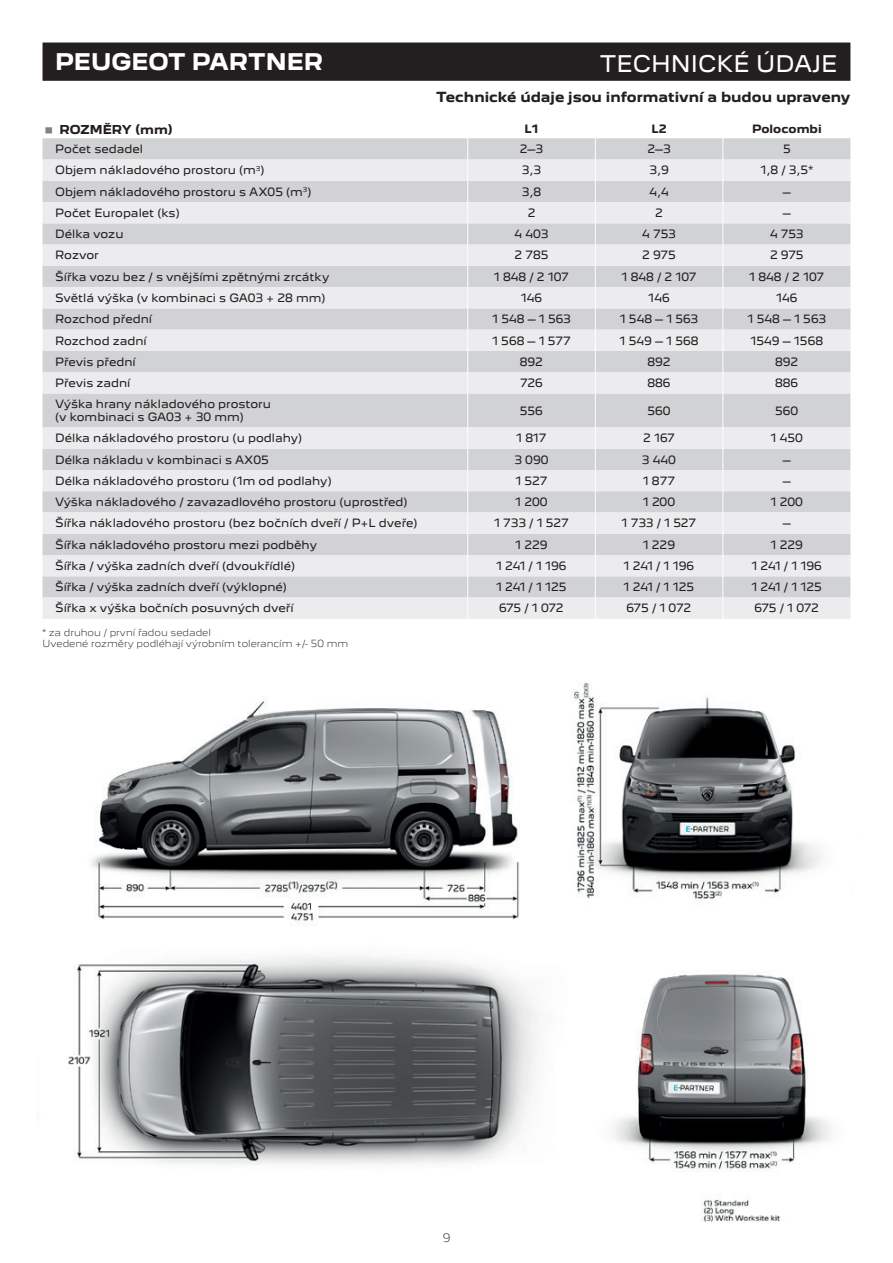
<style>
.page{position:relative;width:893px;height:1263px;background:#fff}
.page>*{position:absolute;margin:0;border:0;box-sizing:border-box;transform-origin:0 0}
.t1{font:700 33.75px "Peugeot New";color:#808285}
.t2{font:700 21px "Peugeot New";color:#fff}
.t3{font:21px "Peugeot New";color:#fff}
.t4{font:700 12.75px "Peugeot New";color:#231f20}
.t5{font:700 11.25px "Peugeot New";color:#231f20}
.t6{font:10.5px/12.6px "Peugeot New";color:#231f20}
.t7{font:700 10.5px "Peugeot New";color:#231f20}
.t8{font:300 10.5px "Peugeot New";color:#231f20}
.t9{font:300 9px/10.8px "Peugeot New";color:#231f20}
</style>
<div class="page">
<svg style="left:43px;top:393px;width:807px;height:226px;background:#dedee0"></svg>
<hr style="left:722px;top:393px;width:1px;height:34px;background:#fff">
<svg style="left:722px;top:427px;width:1px;height:192px"></svg>
<svg style="left:43px;top:138px;width:807px;height:255px;background:#dedfe1"></svg>
<hr style="left:467px;top:393px;width:1px;height:34px;background:#fff">
<hr style="left:595px;top:393px;width:1px;height:34px;background:#fff">
<svg style="left:467px;top:427px;width:1px;height:192px"></svg>
<svg style="left:595px;top:427px;width:1px;height:192px"></svg>
<div style="left:43px;top:43px;width:807px;height:38px;background:#231f20"></div>
<img style="left:68px;top:682px;width:763px;height:540px">
<h2 class="t2" style="left:55px;top:44px;width:38px">PEUGEOT</h2>
<h2 class="t2" style="left:192px;top:44px;width:133px">Partner</h2>
<h2 class="t3" style="left:600px;top:46px;width:173px">tech nické údaj</h2>
<h2 class="t3" style="left:821px;top:46px;width:18px">e</h2>
<p class="t4" style="left:436px;top:86px;width:416px">Technické údaje jsou informativní a budou upraveny</p>
<h1 class="t1" style="left:43px;top:98px;width:14px">·</h1>
<p class="t5" style="left:60px;top:120px;width:115px">ROZMĚRY (mm)</p>
<p class="t7" style="left:525px;top:120px;width:15px">L1</p>
<p class="t7" style="left:651px;top:120px;width:17px">L2</p>
<p class="t7" style="left:752px;top:120px;width:71px">Polocombi</p>
<p class="t6" style="left:55px;top:142px;width:89px">Počet sedadel</p>
<p class="t6" style="left:520px;top:142px;width:25px">2–3</p>
<p class="t6" style="left:647px;top:142px;width:25px">2–3</p>
<p class="t6" style="left:783px;top:142px;width:9px">5</p>
<p class="t6" style="left:55px;top:163px;width:211px">Objem nákladového prostoru (m<sup>3</sup>)</p>
<p class="t6" style="left:522px;top:163px;width:21px">3,3</p>
<p class="t6" style="left:649px;top:163px;width:21px">3,9</p>
<p class="t6" style="left:761px;top:163px;width:54px">1,8 / 3,5*</p>
<p class="t6" style="left:55px;top:184px;width:258px">Objem nákladového prostoru s AX05 (m<sup>3</sup>)</p>
<p class="t6" style="left:522px;top:184px;width:21px">3,8</p>
<p class="t6" style="left:649px;top:184px;width:21px">4,4</p>
<p class="t6" style="left:783px;top:184px;width:9px">–</p>
<p class="t6" style="left:55px;top:206px;width:126px">Počet E uropalet (ks)</p>
<p class="t6" style="left:528px;top:206px;width:9px">2</p>
<p class="t6" style="left:655px;top:206px;width:9px">2</p>
<p class="t6" style="left:783px;top:206px;width:9px">–</p>
<p class="t6" style="left:55px;top:227px;width:70px">Délka vozu</p>
<p class="t6" style="left:515px;top:227px;width:35px">4 403</p>
<p class="t6" style="left:642px;top:227px;width:35px">4 753</p>
<p class="t6" style="left:770px;top:227px;width:35px">4 753</p>
<p class="t6" style="left:55px;top:248px;width:45px">Rozvor</p>
<p class="t6" style="left:514px;top:248px;width:36px">2 785</p>
<p class="t6" style="left:642px;top:248px;width:35px">2 975</p>
<p class="t6" style="left:770px;top:248px;width:35px">2 975</p>
<p class="t6" style="left:55px;top:269px;width:276px">Šířka vozu bez / s vnějšími zpětnými zrcátky</p>
<p class="t6" style="left:494px;top:269px;width:77px">1 848 / 2 107</p>
<p class="t6" style="left:621px;top:269px;width:77px">1 848 / 2 107</p>
<p class="t6" style="left:749px;top:269px;width:77px">1 848 / 2 107</p>
<p class="t6" style="left:55px;top:291px;width:272px">Světlá výška (v kombinaci s GA03 + 28 mm)</p>
<p class="t6" style="left:521px;top:291px;width:23px">146</p>
<p class="t6" style="left:648px;top:291px;width:23px">146</p>
<p class="t6" style="left:776px;top:291px;width:23px">146</p>
<p class="t6" style="left:55px;top:312px;width:99px">Rozchod přední</p>
<p class="t6" style="left:492px;top:312px;width:80px">1 548 – 1 563</p>
<p class="t6" style="left:620px;top:312px;width:80px">1 548 – 1 563</p>
<p class="t6" style="left:747px;top:312px;width:80px">1 548 – 1 563</p>
<p class="t6" style="left:55px;top:333px;width:94px">Rozchod zadní</p>
<p class="t6" style="left:492px;top:333px;width:80px">1 568 – 1 577</p>
<p class="t6" style="left:620px;top:333px;width:80px">1 549 – 1 568</p>
<p class="t6" style="left:750px;top:333px;width:74px">1549 – 1568</p>
<p class="t6" style="left:55px;top:354px;width:83px">Převis přední</p>
<p class="t6" style="left:520px;top:354px;width:25px">892</p>
<p class="t6" style="left:647px;top:354px;width:25px">892</p>
<p class="t6" style="left:775px;top:354px;width:25px">892</p>
<p class="t6" style="left:55px;top:376px;width:77px">Převis zadní</p>
<p class="t6" style="left:520px;top:376px;width:24px">726</p>
<p class="t6" style="left:647px;top:376px;width:25px">886</p>
<p class="t6" style="left:775px;top:376px;width:25px">886</p>
<p class="t6" style="left:55px;top:397px;width:217px">Výška hrany nákladového prostoru (v kombinaci s GA03 + 30 mm)</p>
<p class="t6" style="left:520px;top:403px;width:25px">556</p>
<p class="t6" style="left:647px;top:403px;width:25px">560</p>
<p class="t6" style="left:775px;top:403px;width:25px">560</p>
<p class="t6" style="left:55px;top:431px;width:249px">Délka nákladového prostoru (u podlahy)</p>
<p class="t6" style="left:516px;top:431px;width:32px">1 817</p>
<p class="t6" style="left:643px;top:431px;width:33px">2 167</p>
<p class="t6" style="left:771px;top:431px;width:34px">1 450</p>
<p class="t6" style="left:55px;top:452px;width:215px">Délka nákladu v kombinaci s AX05</p>
<p class="t6" style="left:514px;top:452px;width:36px">3 090</p>
<p class="t6" style="left:642px;top:452px;width:36px">3 440</p>
<p class="t6" style="left:783px;top:452px;width:9px">–</p>
<p class="t6" style="left:55px;top:473px;width:278px">Délka nákladového prostoru (1m od podlahy)</p>
<p class="t6" style="left:515px;top:473px;width:34px">1 527</p>
<p class="t6" style="left:643px;top:473px;width:34px">1 877</p>
<p class="t6" style="left:783px;top:473px;width:9px">–</p>
<p class="t6" style="left:55px;top:495px;width:354px">Výška nákladového / zavazadlového prostoru (uprostřed)</p>
<p class="t6" style="left:515px;top:495px;width:34px">1 200</p>
<p class="t6" style="left:643px;top:495px;width:34px">1 200</p>
<p class="t6" style="left:771px;top:495px;width:34px">1 200</p>
<p class="t6" style="left:55px;top:516px;width:364px">Šířka nákladového prostoru (bez bočních dveří / P+L dveře)</p>
<p class="t6" style="left:494px;top:516px;width:76px">1 733 / 1 527</p>
<p class="t6" style="left:622px;top:516px;width:76px">1 733 / 1 527</p>
<p class="t6" style="left:783px;top:516px;width:9px">–</p>
<p class="t6" style="left:55px;top:537px;width:263px">Šířka nákladového prostoru mezi podběhy</p>
<p class="t6" style="left:515px;top:537px;width:34px">1 229</p>
<p class="t6" style="left:643px;top:537px;width:34px">1 229</p>
<p class="t6" style="left:771px;top:537px;width:34px">1 229</p>
<p class="t6" style="left:55px;top:558px;width:242px">Šířka / výška zadních dveří (dvoukřídlé)</p>
<p class="t6" style="left:496px;top:558px;width:72px">1 241 / 1 196</p>
<p class="t6" style="left:624px;top:558px;width:72px">1 241 / 1 196</p>
<p class="t6" style="left:751px;top:558px;width:72px">1 241 / 1 196</p>
<p class="t6" style="left:55px;top:580px;width:233px">Šířka / výška zadních dveří (výklopné)</p>
<p class="t6" style="left:496px;top:580px;width:72px">1 241 / 1 125</p>
<p class="t6" style="left:624px;top:580px;width:72px">1 241 / 1 125</p>
<p class="t6" style="left:751px;top:580px;width:72px">1 241 / 1 125</p>
<p class="t6" style="left:55px;top:601px;width:241px">Šířka x výška bočních posuvných dveří</p>
<p class="t6" style="left:499px;top:601px;width:66px">675 / 1 072</p>
<p class="t6" style="left:627px;top:601px;width:66px">675 / 1 072</p>
<p class="t6" style="left:754px;top:601px;width:66px">675 / 1 072</p>
<p class="t9" style="left:43px;top:626px;width:307px">* za druhou / první řadou sedadel<br>Uvedené rozměry podléhají výrobním tolerancím +/- 50 mm</p>
<p class="t8" style="left:443px;top:1229px;width:9px">9</p>
</div>
